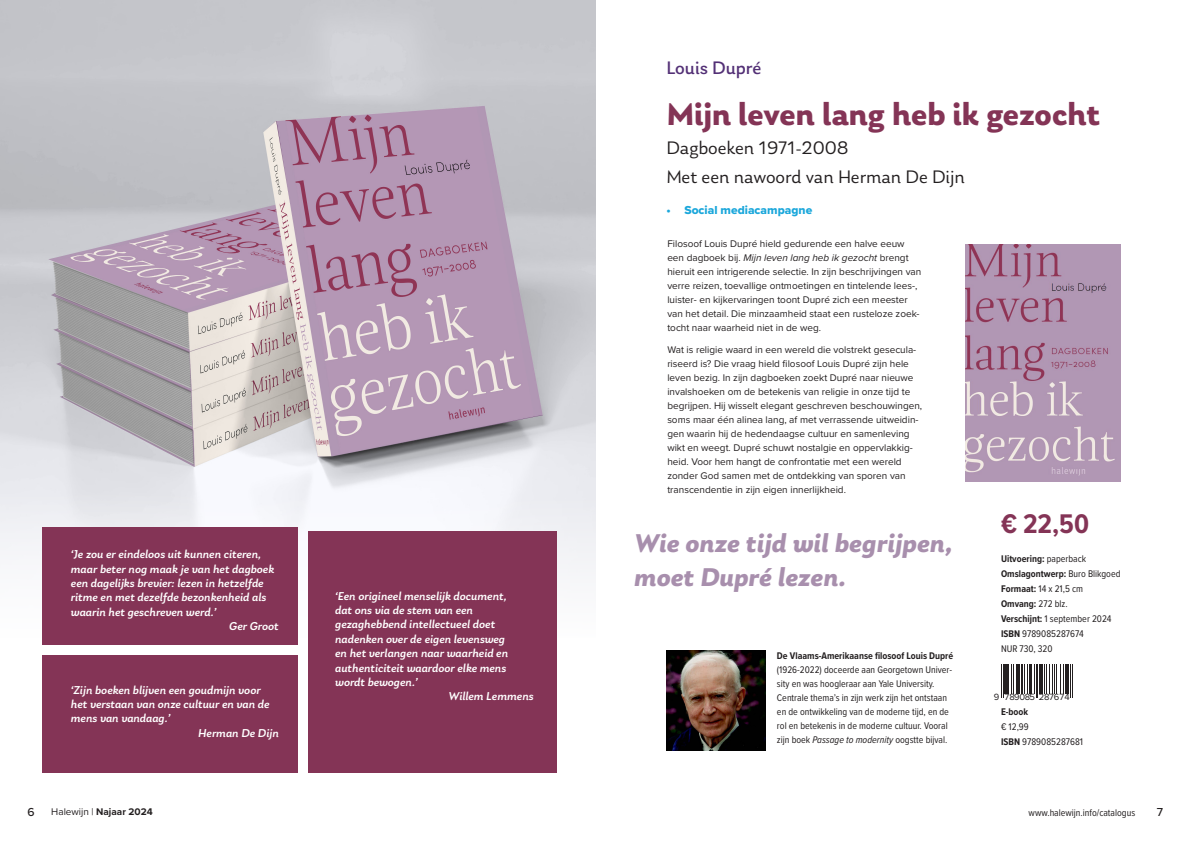
<style>
.page{position:relative;width:1191px;height:842px;background:#fff}
.page>*{position:absolute;margin:0;border:0;box-sizing:border-box;transform-origin:0 0}
.t1{font:700 33px "Laca";color:#843456}
.t2{font:700 28px "Proxima Nova Cond";color:#843456}
.t3{font:italic 700 27px/34px "Laca";color:#a88fad}
.t4{font:19px/28.8px "Laca";color:#231f20}
.t5{font:19px "Laca";color:#533076}
.t6{font:italic 500 12px "Laca";color:#fff}
.t7{font:12px "Proxima Nova Extrabld";color:#1ba7db}
.t8{font:500 12px "Proxima Nova";color:#231f20}
.t9{font:10px/14px "Proxima Nova";color:#231f20}
.t10{font:10px/15px "Proxima Nova Cond";color:#231f20}
.t11{font:700 10px "Proxima Nova Cond";color:#231f20}
.t12{font:700 10px "Proxima Nova";color:#231f20}
.t13{font:9.3px "Proxima Nova";letter-spacing:-.03em;color:#231f20}
.s1{font-style:italic}
.s2{font-weight:700}
.s3{font-weight:400}
</style>
<div class="page">
<img style="left:0;top:0;width:595px;height:637px">
<div style="left:42px;top:527px;width:256px;height:117px;background:#843456"></div>
<div style="left:42px;top:655px;width:256px;height:117px;background:#843456"></div>
<div style="left:308px;top:531px;width:248px;height:241px;background:#843456"></div>
<svg style="left:1001px;top:664px;width:72px;height:34px"></svg>
<hr style="left:1001px;top:664px;width:1px;height:33px;background:#231f20">
<hr style="left:1003px;top:664px;width:1px;height:33px;background:#231f20">
<hr style="left:1004px;top:664px;width:2px;height:29px;background:#231f20">
<hr style="left:1007px;top:664px;width:2px;height:29px;background:#231f20">
<svg style="left:1011px;top:664px;width:5px;height:29px"></svg>
<hr style="left:1017px;top:664px;width:2px;height:29px;background:#231f20">
<hr style="left:1021px;top:664px;width:2px;height:29px;background:#231f20">
<svg style="left:1024px;top:664px;width:11px;height:29px"></svg>
<hr style="left:1035px;top:664px;width:1px;height:33px;background:#231f20">
<hr style="left:1037px;top:664px;width:1px;height:33px;background:#231f20">
<hr style="left:1038px;top:664px;width:2px;height:29px;background:#231f20">
<svg style="left:1041px;top:664px;width:25px;height:29px"></svg>
<hr style="left:1066px;top:664px;width:2px;height:29px;background:#231f20">
<hr style="left:1070px;top:664px;width:1px;height:33px;background:#231f20">
<hr style="left:1071px;top:664px;width:1px;height:33px;background:#231f20">
<img style="left:666px;top:651px;width:99px;height:99px">
<img style="left:966px;top:244px;width:154px;height:237px">
<h3 class="t5" style="left:666px;top:57px;width:96px">Louis Dupré</h3>
<h1 class="t1" style="left:666px;top:95px;width:435px">Mijn leven lang heb ik gezocht</h1>
<h3 class="t4" style="left:666px;top:133px;width:300px">Dagboeken 1971-2008<br>Met een nawoord van Herman De Dijn</h3>
<p class="t6" style="left:71px;top:547px;width:192px">‘Je zou er eindeloos uit kunnen citeren,</p>
<p class="t6" style="left:71px;top:562px;width:205px">maar beter nog maak je van het dagboek</p>
<p class="t6" style="left:71px;top:576px;width:194px">een dagelijks brevier: lezen in hetzelfde</p>
<p class="t6" style="left:71px;top:591px;width:197px">ritme en met dezelfde bezonkenheid als</p>
<p class="t6" style="left:71px;top:605px;width:147px">waarin het geschreven werd.’</p>
<p class="t6" style="left:229px;top:619px;width:51px">Ger Groot</p>
<p class="t6" style="left:71px;top:683px;width:191px">‘Zijn boeken blijven een goudmijn voor</p>
<p class="t6" style="left:71px;top:697px;width:200px">het verstaan van onze cultuur en van de</p>
<p class="t6" style="left:71px;top:712px;width:101px">mens van vandaag.’</p>
<p class="t6" style="left:198px;top:726px;width:82px">Herman De Dijn</p>
<p class="t6" style="left:335px;top:589px;width:173px">‘Een origineel menselijk document,</p>
<p class="t6" style="left:335px;top:603px;width:139px">dat ons via de stem van een</p>
<p class="t6" style="left:335px;top:618px;width:161px">gezaghebbend intellectueel doet</p>
<p class="t6" style="left:335px;top:632px;width:171px">nadenken over de eigen levensweg</p>
<p class="t6" style="left:335px;top:646px;width:174px">en het verlangen naar waarheid en</p>
<p class="t6" style="left:335px;top:661px;width:173px">authenticiteit waardoor elke mens</p>
<p class="t6" style="left:335px;top:675px;width:84px">wordt bewogen.’</p>
<p class="t6" style="left:448px;top:690px;width:87px">Willem Lemmens</p>
<p class="t7" style="left:666px;top:201px;width:147px">• Social mediacampagne</p>
<p class="t9" style="left:667px;top:236px;width:255px">Filosoof Louis Dupré hield gedurende een halve eeuw een dagboek bij. <span class="s1">Mijn leven lang heb ik gezocht</span> brengt hieruit een intrigerende selectie. In zijn beschrijvingen van verre reizen, toevallige ontmoetingen en tintelende lees-, luister- en kijkervaringen toont Dupré zich een meester van het detail. Die minzaamheid staat een rusteloze zoek&shy;tocht naar waarheid niet in de weg.</p>
<p class="t9" style="left:667px;top:342px;width:256px">Wat is religie waard in een wereld die volstrekt gesecula&shy;riseerd is? Die vraag hield filosoof Louis Dupré zijn hele leven bezig. In zijn dagboeken zoekt Dupré naar nieuwe invalshoeken om de betekenis van religie in onze tijd te begrijpen. Hij wisselt elegant geschreven beschouwingen, soms maar één alinea lang, af met verrassende uitweidin&shy;gen waarin hij de hedendaagse cultuur en samenleving wikt en weegt. Dupré schuwt nostalgie en oppervlakkig&shy;heid. Voor hem hangt de confrontatie met een wereld zonder God samen met de ontdekking van sporen van transcendentie in zijn eigen innerlijkheid.</p>
<h3 class="t3" style="left:634px;top:526px;width:320px">Wie onze tijd wil begrijpen, moet Dupré lezen.</h3>
<p class="t11" style="left:777px;top:648px;width:178px">De Vlaams-Amerikaanse filosoof Louis Dupré</p>
<p class="t10" style="left:777px;top:662px;width:177px;line-height:14px">(1926-2022) doceerde aan Georgetown Univer&shy;sity en was hoogleraar aan Yale University.<br>Centrale thema’s in zijn werk zijn het ontstaan en de ontwikkeling van de moderne tijd, en de rol en betekenis in de moderne cultuur. Vooral zijn boek <span class="s1">Passage to modernity</span> oogstte bijval.</p>
<h2 class="t2" style="left:1001px;top:503px;width:90px">€ 22,50</h2>
<p class="t10" style="left:1001px;top:551px;width:121px"><span class="s2">Uitvoering:</span> paperback<br><span class="s2">Omslagontwerp:</span> Buro Blikgoed<br><span class="s2">Formaat:</span> 14 x 21,5 cm<br><span class="s2">Omvang:</span> 272 blz.<br><span class="s2">Verschijnt:</span> 1 september 2024<br><span class="s2">ISBN</span> 9789085287674<br>NUR 730, 320</p>
<p class="t13" style="left:994px;top:690px;width:77px">9 789085 287674</p>
<p class="t11" style="left:1001px;top:704px;width:29px">E-book</p>
<p class="t10" style="left:1001px;top:718px;width:83px">€ 12,99<br><span class="s2">ISBN</span> 9789085287681</p>
<p class="t8" style="left:28px;top:803px;width:9px">6</p>
<p class="t12" style="left:51px;top:804px;width:103px"><span class="s3">Halewijn |</span> Najaar 2024</p>
<p class="t10" style="left:1028px;top:805px;width:108px">www.halewijn.info/catalogus</p>
<p class="t8" style="left:1156px;top:803px;width:8px">7</p>
</div>
